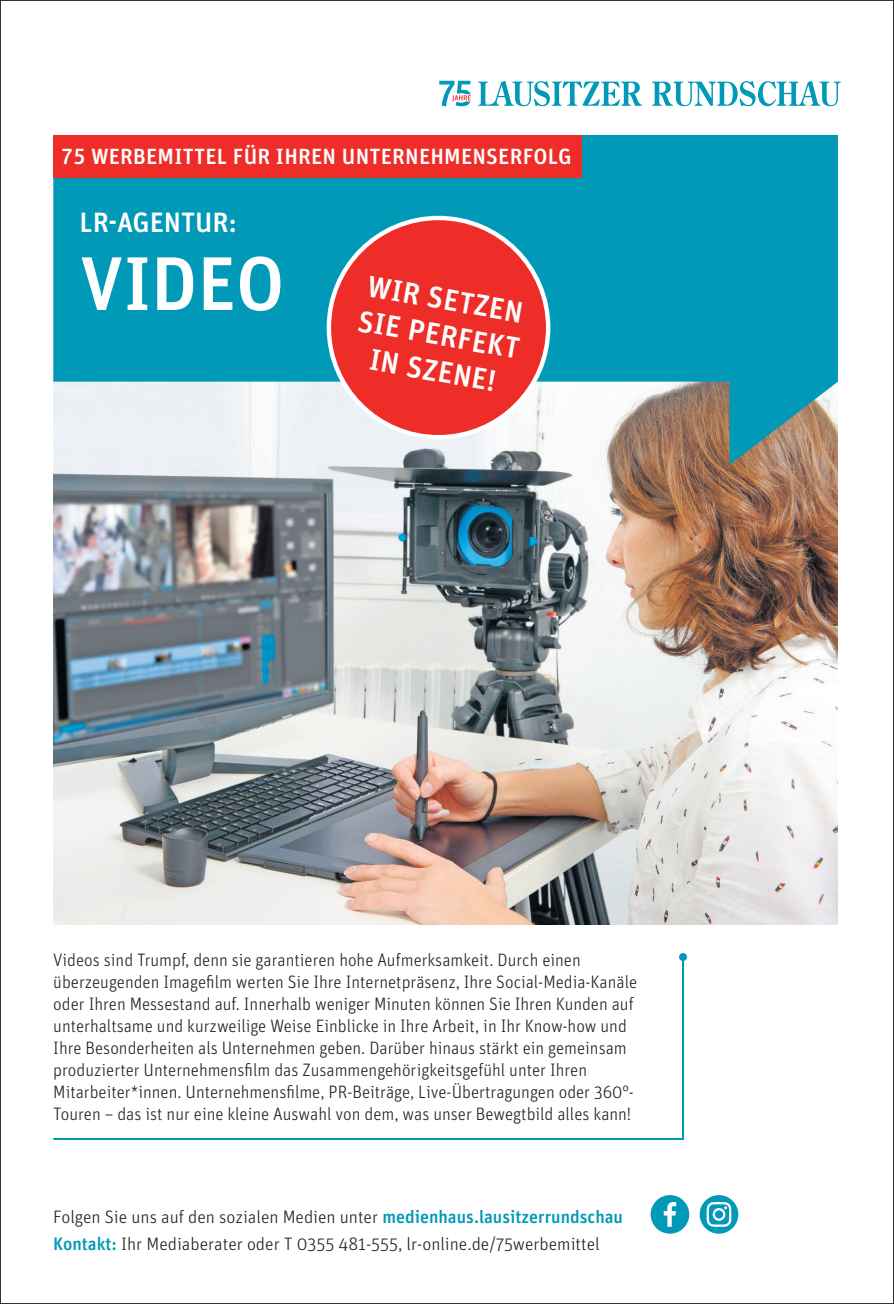
<style>
.page{position:relative;width:894px;height:1304px;background:#fff}
.page>*{position:absolute;margin:0;border:0;box-sizing:border-box;transform-origin:0 0}
.t1{font:500 76px "Unit Pro";letter-spacing:-.005em;color:#fff}
.t2{font:500 30px/36px "Unit Pro";color:#fff;text-align:center}
.t3{font:500 28px "Unit Pro";letter-spacing:-.005em;color:#fff}
.t4{font:500 22px "Unit Pro";letter-spacing:.01em;color:#fff}
.t5{font:300 18px/22px "Unit Pro";color:#231f20;scale:.96 1}
.t6{font:300 18px "Unit Pro";color:#231f20}
.s1{font-weight:500;color:#0099b8}
</style>
<div class="page">
<img style="left:53px;top:465px;width:784px;height:459px">
<svg style="left:53px;top:135px;width:784px;height:330px;background:#3ca9be"></svg>
<svg style="left:439px;top:81px;width:31px;height:25px"></svg>
<svg style="left:652px;top:81px;width:188px;height:25px"></svg>
<svg style="left:478px;top:81px;width:164px;height:25px"></svg>
<hr style="left:53px;top:1138px;width:630px;height:2px;background:#0099b8">
<div style="left:329px;top:218px;width:219px;height:219px;background:#ee2d28;border-radius:50%"></div>
<div style="left:53px;top:135px;width:528px;height:42px;background:#ee2d28"></div>
<div style="left:650px;top:1195px;width:39px;height:39px;background:#0099b8;border-radius:50%"></div>
<div style="left:699px;top:1195px;width:39px;height:39px;background:#0099b8;border-radius:50%"></div>
<svg style="left:663px;top:1202px;width:13px;height:25px"></svg>
<svg style="left:706px;top:1202px;width:25px;height:25px"></svg>
<hr style="left:682px;top:957px;width:2px;height:183px;background:#0099b8">
<div style="left:679px;top:953px;width:8px;height:8px;background:#0099b8;border-radius:50%"></div>
<p class="t4" style="left:61px;top:140px;width:512px">75 WERBEMITTEL FÜR IHREN UNTERNEHMENSERFOLG</p>
<h3 class="t3" style="left:80px;top:202px;width:159px">LR-AGENTUR:</h3>
<h1 class="t1" style="left:80px;top:229px;width:206px">VIDEO</h1>
<h2 class="t2" style="left:368px;top:266px;width:165px;rotate:10deg">WIR SETZEN<br>SIE PERFEKT<br>IN SZENE!</h2>
<p class="t5" style="left:53px;top:948px;width:609px">Videos sind Trumpf, denn sie garantieren hohe Aufmerksamkeit. Durch einen überzeugenden Imagefilm werten Sie Ihre Internetpräsenz, Ihre Social-Media-Kanäle oder Ihren Messestand auf. Innerhalb weniger Minuten können Sie Ihren Kunden auf unterhaltsame und kurzweilige Weise Einblicke in Ihre Arbeit, in Ihr Know-how und Ihre Besonderheiten als Unternehmen geben. Darüber hinaus stärkt ein gemeinsam produzierter Unternehmensfilm das Zusammengehörigkeitsgefühl unter Ihren Mitarbeiter*innen. Unternehmensfilme, PR-Beiträge, Live-Übertragungen oder 360°- Touren – das ist nur eine kleine Auswahl von dem, was unser Bewegtbild alles kann!</p>
<p class="t6" style="left:53px;top:1205px;width:571px">Folgen Sie uns auf den sozialen Medien unter <span class="s1">medienhaus.lausitzerrundschau</span></p>
<p class="t6" style="left:53px;top:1232px;width:548px"><span class="s1">Kontakt:</span> Ihr Mediaberater oder T 0355 481-555, lr-online.de/75werbemittel</p>
</div>
